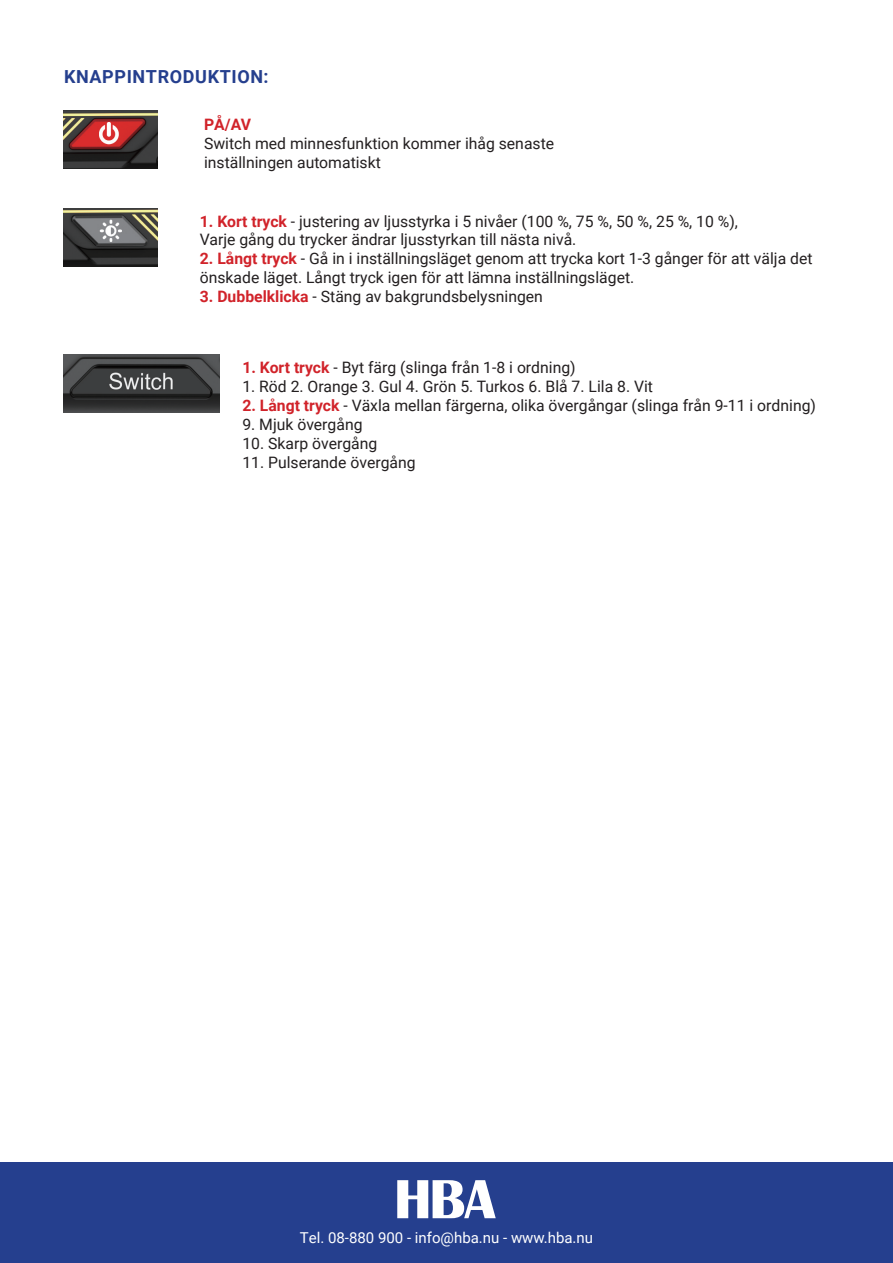
<style>
.page{position:relative;width:893px;height:1263px;background:#fff}
.page>*{position:absolute;margin:0;border:0;box-sizing:border-box;transform-origin:0 0}
.t1{font:700 18px "Roboto";letter-spacing:.035em;color:#253f8e}
.t2{font:15.75px/18.9px "Roboto";color:#231f20}
.t3{font:700 15.75px "Roboto";color:#d1232a}
.t4{font:15px "Roboto";color:#fff}
.s1{font-weight:700;color:#d1232a}
</style>
<div class="page">
<div style="left:0;top:1162px;width:893px;height:101px;background:#253f8e"></div>
<svg style="left:397px;top:1180px;width:99px;height:38px"></svg>
<img style="left:64px;top:111px;width:94px;height:58px">
<img style="left:64px;top:208px;width:94px;height:58px">
<img style="left:64px;top:355px;width:155px;height:57px">
<p class="t1" style="left:64px;top:64px;width:206px">KNAPPINTRODUKTION:</p>
<p class="t3" style="left:204px;top:113px;width:48px">PÅ/AV</p>
<p class="t2" style="left:204px;top:133px;width:352px">Switch med minnesfunktion kommer ihåg senaste inställningen automatiskt</p>
<p class="t2" style="left:200px;top:211px;width:540px"><span class="s1">1. Kort tryck</span> - justering av ljusstyrka i 5 nivåer (100 %, 75 %, 50 %, 25 %, 10 %),<br>Varje gång du trycker ändrar ljusstyrkan till nästa nivå.</p>
<p class="t2" style="left:200px;top:249px;width:614px"><span class="s1">2. Långt tryck</span> - Gå in i inställningsläget genom att trycka kort 1-3 gånger för att välja det önskade läget. Långt tryck igen för att lämna inställningsläget.</p>
<p class="t2" style="left:200px;top:287px;width:345px"><span class="s1">3. Dubbelklicka</span> - Stäng av bakgrundsbelysningen</p>
<p class="t2" style="left:242px;top:357px;width:335px"><span class="s1">1. Kort tryck</span> - Byt färg (slinga från 1-8 i ordning)</p>
<p class="t2" style="left:242px;top:376px;width:412px">1. Röd 2. Orange 3. Gul 4. Grön 5. Turkos 6. Blå 7. Lila 8. Vit</p>
<p class="t2" style="left:242px;top:395px;width:575px"><span class="s1">2. Långt tryck</span> - Växla mellan färgerna, olika övergångar (slinga från 9-11 i ordning)</p>
<p class="t2" style="left:242px;top:414px;width:122px">9. Mjuk övergång</p>
<p class="t2" style="left:242px;top:433px;width:136px">10. Skarp övergång</p>
<p class="t2" style="left:242px;top:452px;width:175px">11. Pulserande övergång</p>
<p class="t4" style="left:300px;top:1227px;width:295px">Tel. 08-880 900 - info@hba.nu - www.hba.nu</p>
</div>
